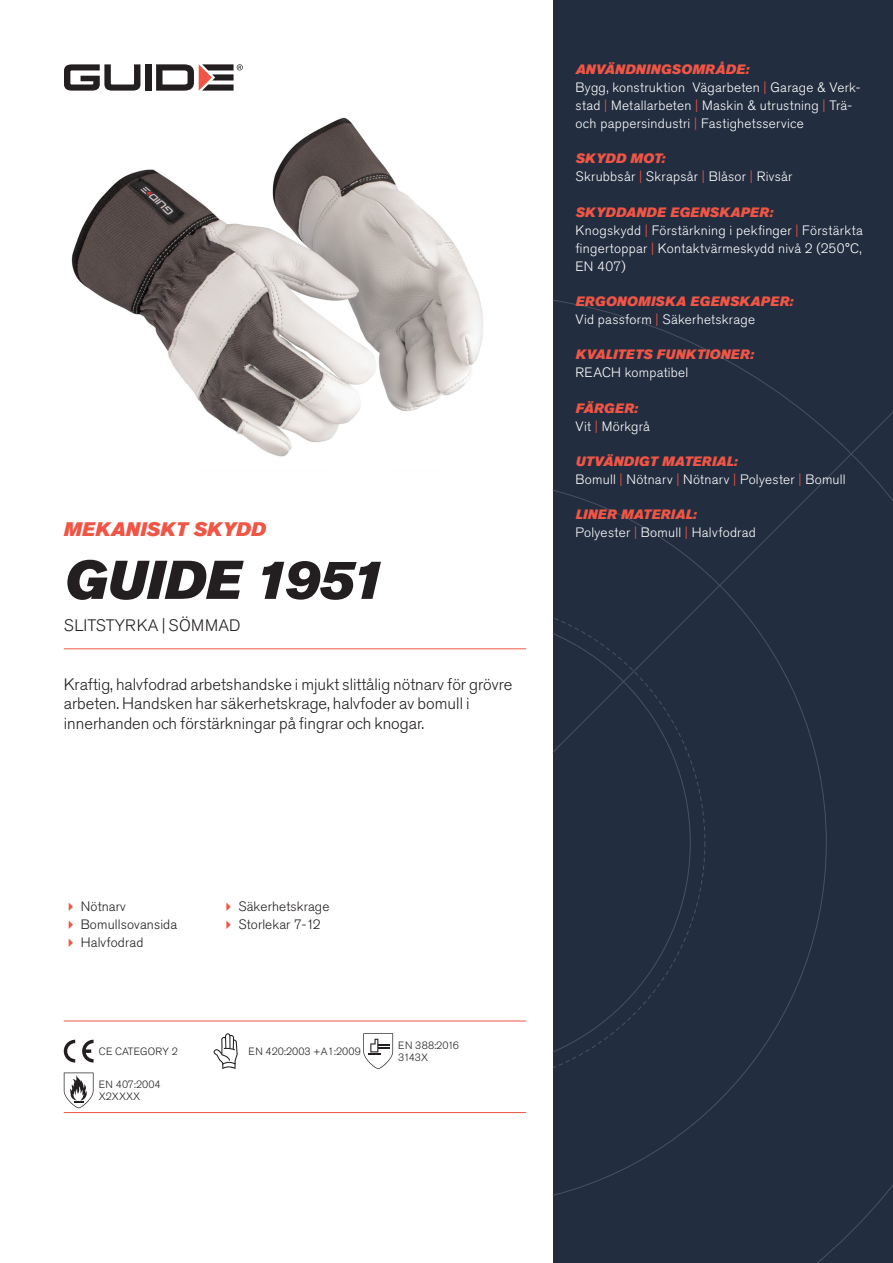
<style>
.page{position:relative;width:893px;height:1263px;background:#fff}
.page>*{position:absolute;margin:0;border:0;box-sizing:border-box;transform-origin:0 0}
.Rubrik{font:italic 54px "Akzidenz Grotesk Pro Super";color:#231f20}
.Överrubrik{font:italic 19.5px "Akzidenz Grotesk Pro Super";letter-spacing:.01em;color:#f05545}
.Ingress{font:300 16.5px/19.8px "Akzidenz Grotesk Pro";color:#231f20}
.Product_-_AltSegment{font:300 16.5px "Akzidenz Grotesk Pro";letter-spacing:.01em;color:#231f20}
.Produkt_-_Brödtext{font:300 13.5px/18px "Akzidenz Grotesk Pro";letter-spacing:.02em;color:#fff}
.Produkt_-_Namn{font:italic 13.5px "Akzidenz Grotesk Pro Super";letter-spacing:.015em;color:#f05545}
.t1{font:300 13.5px "Akzidenz Grotesk Pro";letter-spacing:.01em;color:#231f20}
.t2{font:300 10.5px "Akzidenz Grotesk Pro";color:#231f20}
.s1{color:#f05545}
</style>
<div class="page">
<div style="left:145px;top:64px;width:7px;height:27px;background:#231f20"></div>
<svg style="left:156px;top:64px;width:87px;height:27px"></svg>
<svg style="left:64px;top:64px;width:76px;height:27px"></svg>
<div style="left:553px;top:0;width:340px;height:1263px;background:#222d3f"></div>
<svg style="left:553px;top:300px;width:340px;height:963px"></svg>
<hr style="left:64px;top:1021px;width:462px;height:1px;background:#f05545">
<hr style="left:64px;top:1112px;width:462px;height:1px;background:#f05545">
<svg style="left:64px;top:1040px;width:11px;height:22px"></svg>
<svg style="left:82px;top:1040px;width:12px;height:22px"></svg>
<svg style="left:214px;top:1033px;width:24px;height:36px"></svg>
<svg style="left:363px;top:1033px;width:30px;height:36px"></svg>
<svg style="left:64px;top:1072px;width:30px;height:36px"></svg>
<img style="left:71px;top:117px;width:412px;height:340px">
<hr style="left:64px;top:648px;width:462px;height:1px;background:#f05545">
<p class="Överrubrik" style="left:64px;top:517px;width:204px">MEKANISKT SKYDD</p>
<p class="Rubrik" style="left:64px;top:545px;width:322px">GUIDE 1951</p>
<p class="Product_-_AltSegment" style="left:64px;top:615px;width:178px">SLITSTYRKA | SÖMMAD</p>
<p class="Ingress" style="left:64px;top:674px;width:450px">Kraftig, halvfodrad arbetshandske i mjukt slittålig nötnarv för grövre arbeten. Handsken har säkerhetskrage, halvfoder av bomull i innerhanden och förstärkningar på fingrar och knogar.</p>
<p class="Produkt_-_Namn" style="left:576px;top:60px;width:175px">ANVÄNDNINGSOMRÅDE:</p>
<p class="Produkt_-_Brödtext" style="left:576px;top:78px;width:286px">Bygg, konstruktion Vägarbeten <span class="s1">|</span> Garage &amp; Verk&shy;stad <span class="s1">|</span> Metallarbeten <span class="s1">|</span> Maskin &amp; utrustning <span class="s1">|</span> Trä&shy;och pappersindustri <span class="s1">|</span> Fastighetsservice</p>
<p class="Produkt_-_Namn" style="left:576px;top:150px;width:91px">SKYDD MOT:</p>
<p class="Produkt_-_Brödtext" style="left:576px;top:168px;width:218px">Skrubbsår <span class="s1">|</span> Skrapsår <span class="s1">|</span> Blåsor <span class="s1">|</span> Rivsår</p>
<p class="Produkt_-_Namn" style="left:576px;top:203px;width:199px">SKYDDANDE EGENSKAPER:</p>
<p class="Produkt_-_Brödtext" style="left:576px;top:221px;width:289px;text-align:justify">Knogskydd <span class="s1">|</span> Förstärkning i pekfinger <span class="s1">|</span> Förstärkta fingertoppar <span class="s1">|</span> Kontaktvärmeskydd nivå 2 (250°C, EN 407)</p>
<p class="Produkt_-_Namn" style="left:576px;top:292px;width:219px">ERGONOMISKA EGENSKAPER:</p>
<p class="Produkt_-_Brödtext" style="left:576px;top:310px;width:181px">Vid passform <span class="s1">|</span> Säkerhetskrage</p>
<p class="Produkt_-_Namn" style="left:576px;top:346px;width:180px">KVALITETS FUNKTIONER:</p>
<p class="Produkt_-_Brödtext" style="left:576px;top:364px;width:114px">REACH kompatibel</p>
<p class="Produkt_-_Namn" style="left:576px;top:399px;width:64px">FÄRGER:</p>
<p class="Produkt_-_Brödtext" style="left:576px;top:417px;width:76px">Vit <span class="s1">|</span> Mörkgrå</p>
<p class="Produkt_-_Namn" style="left:576px;top:452px;width:163px">UTVÄNDIGT MATERIAL:</p>
<p class="Produkt_-_Brödtext" style="left:576px;top:470px;width:271px">Bomull <span class="s1">|</span> Nötnarv <span class="s1">|</span> Nötnarv <span class="s1">|</span> Polyester <span class="s1">|</span> Bomull</p>
<p class="Produkt_-_Namn" style="left:576px;top:506px;width:122px">LINER MATERIAL:</p>
<p class="Produkt_-_Brödtext" style="left:576px;top:524px;width:182px">Polyester <span class="s1">|</span> Bomull <span class="s1">|</span> Halvfodrad</p>
<p class="t1" style="left:81px;top:898px;width:46px">Nötnarv</p>
<p class="t1" style="left:81px;top:916px;width:98px">Bomullsovansida</p>
<p class="t1" style="left:81px;top:934px;width:64px">Halvfodrad</p>
<p class="t1" style="left:238px;top:898px;width:92px">Säkerhetskrage</p>
<p class="t1" style="left:238px;top:916px;width:84px">Storlekar 7-12</p>
<p class="t2" style="left:99px;top:1044px;width:81px">CE CATEGORY 2</p>
<p class="t2" style="left:248px;top:1044px;width:114px">EN 420:2003 +A1:2009</p>
<p class="t2" style="left:99px;top:1078px;width:63px">EN 407:2004</p>
<p class="t2" style="left:99px;top:1090px;width:43px">X2XXXX</p>
<p class="t2" style="left:398px;top:1038px;width:62px">EN 388:2016</p>
<p class="t2" style="left:398px;top:1050px;width:31px">3143X</p>
</div>
